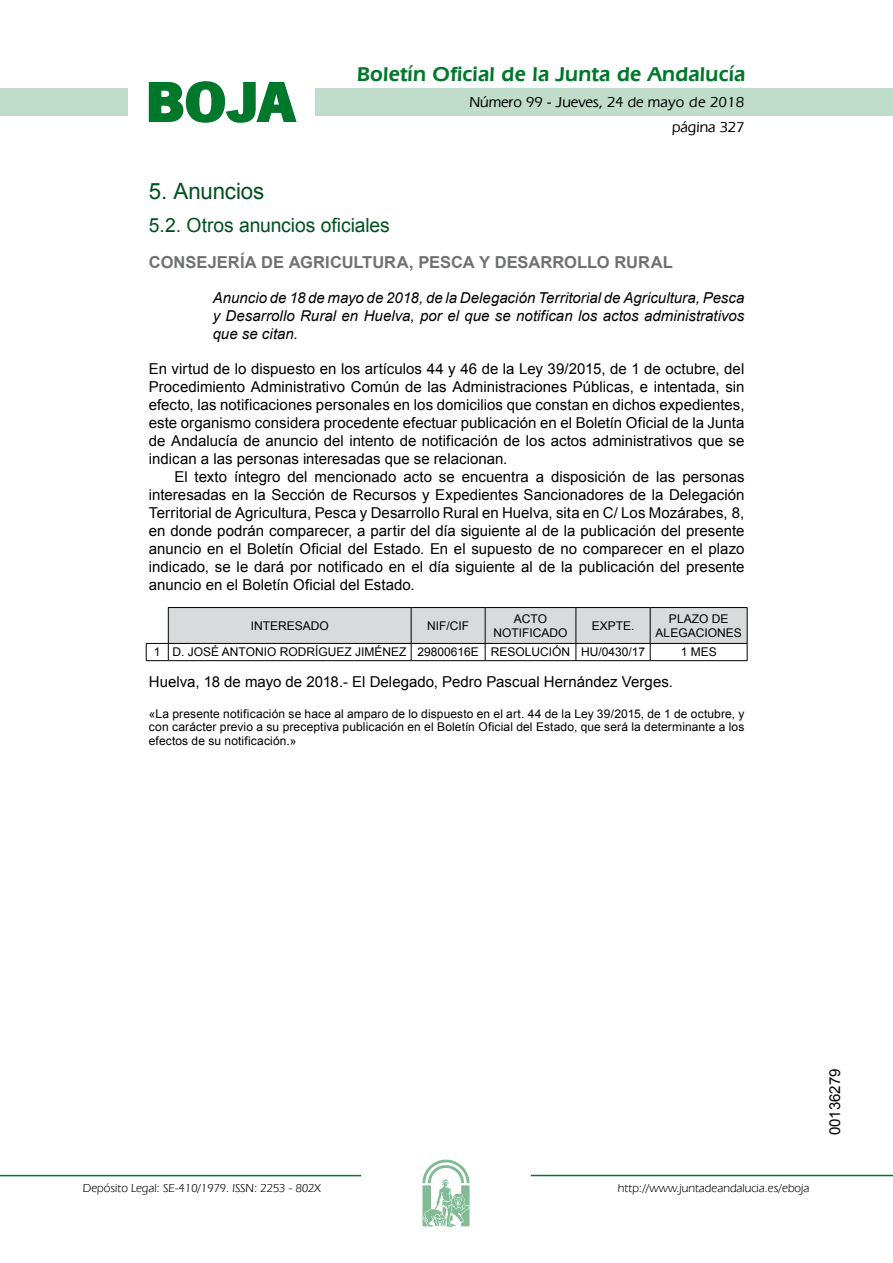
<style>
.page{position:relative;width:893px;height:1263px;background:#fff}
.page>*{position:absolute;margin:0;border:0;box-sizing:border-box;transform-origin:0 0}
.t1{font:700 57.75px "News Got T";color:#00782c;scale:1.14 1}
.t2{font:22.5px "Arial";letter-spacing:-.005em;color:#00501f}
.t3{font:600 21px "Eras IT Cby BT";letter-spacing:.01em;color:#00782c}
.t4{font:19.5px "Arial";letter-spacing:-.005em;color:#00501f}
.t5{font:700 16.5px "Arial";color:#707173}
.t6{font:15px/18px "Arial";color:#000;text-align:justify}
.t7{font:italic 15px/18px "Arial";color:#000;text-align:justify}
.t8{font:500 15px/24.5px "Eras IT Cby BT";color:#000;text-align:right}
.t9{font:12px/14.4px "Arial";color:#000;text-align:center}
.t10{font:12px "Eras IT Cby BT";color:#000}
</style>
<div class="page">
<div style="left:315px;top:88px;width:577px;height:28px;background:#bfddca"></div>
<div style="left:0;top:88px;width:128px;height:28px;background:#bfddca"></div>
<hr style="left:0;top:1175px;width:361px;height:1px;background:#00782c">
<svg style="left:422px;top:1159px;width:47px;height:68px"></svg>
<hr style="left:531px;top:1175px;width:361px;height:1px;background:#00782c">
<svg style="left:148px;top:81px;width:149px;height:42px"></svg>
<hr style="left:168px;top:607px;width:243px;height:1px;background:#000">
<hr style="left:411px;top:607px;width:74px;height:1px;background:#000">
<hr style="left:485px;top:607px;width:91px;height:1px;background:#000">
<hr style="left:576px;top:607px;width:74px;height:1px;background:#000">
<hr style="left:650px;top:607px;width:97px;height:1px;background:#000">
<svg style="left:146px;top:608px;width:601px;height:53px"></svg>
<h1 class="t1" style="left:145px;top:68px;width:133px">BOJA</h1>
<h3 class="t3" style="left:357px;top:62px;width:390px">Boletín Oficial de la Junta de Andalucía</h3>
<p class="t8" style="left:469px;top:90px;width:276px">Número 99 - Jueves, 24 de mayo de 2018 página 327</p>
<h2 class="t2" style="left:149px;top:177px;width:117px">5. Anuncios</h2>
<h3 class="t4" style="left:149px;top:212px;width:242px">5.2. Otros anuncios oficiales</h3>
<p class="t5" style="left:149px;top:251px;width:525px">CONSEJERÍA DE AGRICULTURA, PESCA Y DESARROLLO RURAL</p>
<p class="t7" style="left:213px;top:289px;width:533px">Anuncio de 18 de mayo de 2018, de la Delegación Territorial de Agricultura, Pesca y Desarrollo Rural en Huelva, por el que se notifican los actos administrativos que se citan.</p>
<p class="t6" style="left:149px;top:360px;width:597px">En virtud de lo dispuesto en los artículos 44 y 46 de la Ley 39/2015, de 1 de octubre, del Procedimiento Administrativo Común de las Administraciones Públicas, e intentada, sin efecto, las notificaciones personales en los domicilios que constan en dichos expedientes, este organismo considera procedente efectuar publicación en el Boletín Oficial de la Junta de Andalucía de anuncio del intento de notificación de los actos administrativos que se indican a las personas interesadas que se relacionan.</p>
<p class="t6" style="left:149px;top:468px;width:597px;text-indent:26px">El texto íntegro del mencionado acto se encuentra a disposición de las personas interesadas en la Sección de Recursos y Expedientes Sancionadores de la Delegación Territorial de Agricultura, Pesca y Desarrollo Rural en Huelva, sita en C/ Los Mozárabes, 8, en donde podrán comparecer, a partir del día siguiente al de la publicación del presente anuncio en el Boletín Oficial del Estado. En el supuesto de no comparecer en el plazo indicado, se le dará por notificado en el día siguiente al de la publicación del presente anuncio en el Boletín Oficial del Estado.</p>
<p class="t9" style="left:251px;top:619px;width:80px">INTERESADO</p>
<p class="t9" style="left:427px;top:619px;width:43px">NIF/CIF</p>
<p class="t9" style="left:493px;top:611px;width:76px">ACTO<br>NOTIFICADO</p>
<p class="t9" style="left:591px;top:619px;width:44px">EXPTE.</p>
<p class="t9" style="left:655px;top:611px;width:88px">PLAZO DE<br>ALEGACIONES</p>
<p class="t9" style="left:154px;top:645px;width:492px">1 D. JOSÉ ANTONIO RODRÍGUEZ JIMÉNEZ 29800616E RESOLUCIÓN HU/0430/17</p>
<p class="t9" style="left:680px;top:645px;width:38px">1 MES</p>
<p class="t6" style="left:149px;top:673px;width:525px">Huelva, 18 de mayo de 2018.- El Delegado, Pedro Pascual Hernández Verges.</p>
<p class="t9" style="left:149px;top:707px;width:597px;line-height:13.5px;text-align:justify">«La presente notificación se hace al amparo de lo dispuesto en el art. 44 de la Ley 39/2015, de 1 de octubre, y con carácter previo a su preceptiva publicación en el Boletín Oficial del Estado, que será la determinante a los efectos de su notificación.»</p>
<p class="t10" style="left:83px;top:1181px;width:239px">Depósito Legal: SE-410/1979. ISSN: 2253 - 802X</p>
<p class="t10" style="left:618px;top:1181px;width:193px">http://www.juntadeandalucia.es/eboja</p>
<p class="t6" style="left:826px;top:1135px;width:68px;rotate:-90deg">00136279</p>
</div>
